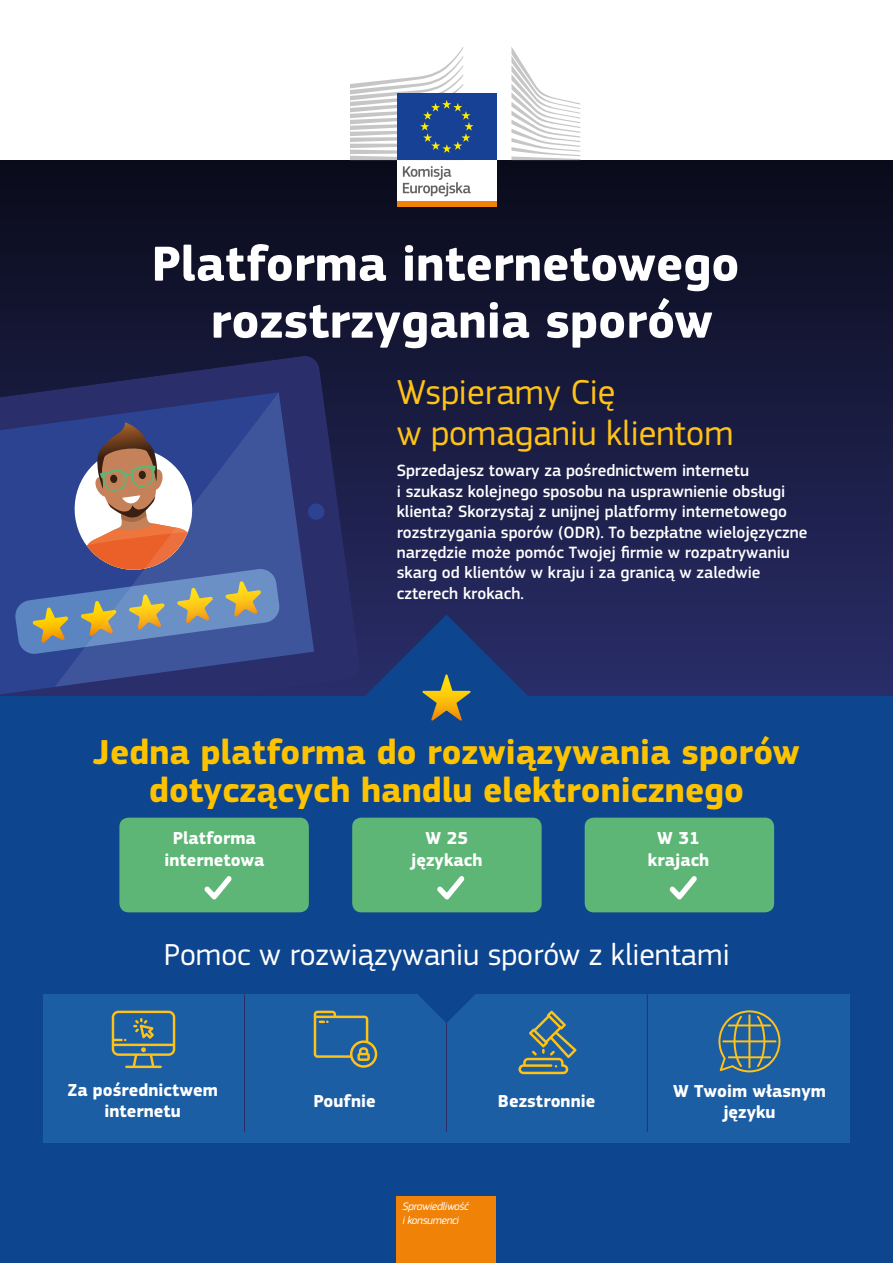
<style>
.page{position:relative;width:893px;height:1263px;background:#fff}
.page>*{position:absolute;margin:0;border:0;box-sizing:border-box;transform-origin:0 0}
.t1{font:700 51px "EC Square Sans Pro";color:#fff}
.t2{font:700 36px/37.5px "EC Square Sans Pro";color:#fdc300;text-align:center}
.t3{font:36px/40.5px "EC Square Sans Pro";color:#ffc216}
.t4{font:31.5px "EC Square Sans Pro";color:#fff}
.t5{font:700 18px/21.6px "EC Square Sans Pro";color:#fff;text-align:center}
.t6{font:500 16.95px/20.4px "EC Square Sans Pro";color:#fff}
.t7{font:italic 11.4px "EC Square Sans Pro";letter-spacing:-.03em;color:#fff}
</style>
<div class="page">
<div style="left:0;top:160px;width:893px;height:538px;background:linear-gradient(to bottom,#0a0b1a,#292d69)"></div>
<div style="left:397px;top:158px;width:99px;height:43px;background:#fff"></div>
<svg style="left:511px;top:47px;width:69px;height:113px"></svg>
<div style="left:397px;top:94px;width:99px;height:66px;background:#164194"></div>
<svg style="left:350px;top:47px;width:123px;height:113px"></svg>
<svg style="left:403px;top:166px;width:68px;height:31px"></svg>
<div style="left:397px;top:201px;width:99px;height:6px;background:#f08208"></div>
<svg style="left:0;top:355px;width:360px;height:341px;background:#212455"></svg>
<svg style="left:0;top:392px;width:314px;height:303px;background:#2a397f"></svg>
<svg style="left:314px;top:503px;width:11px;height:17px"></svg>
<svg style="left:14px;top:422px;width:41px;height:233px;background:#3b5292"></svg>
<svg style="left:55px;top:392px;width:259px;height:295px;background:#5a618e"></svg>
<div style="left:0;top:696px;width:893px;height:567px;background:#0d458f"></div>
<svg style="left:365px;top:614px;width:163px;height:107px"></svg>
<div style="left:43px;top:994px;width:201px;height:149px;background:#1c5ea3"></div>
<div style="left:244px;top:994px;width:202px;height:149px;background:#1c5ea3"></div>
<div style="left:446px;top:994px;width:202px;height:149px;background:#1c5ea3"></div>
<div style="left:648px;top:994px;width:202px;height:149px;background:#1c5ea3"></div>
<hr style="left:647px;top:994px;width:1px;height:137px;background:#2a2e6a">
<hr style="left:446px;top:994px;width:1px;height:137px;background:#2a2e6a">
<hr style="left:244px;top:994px;width:1px;height:137px;background:#2a2e6a">
<svg style="left:112px;top:1011px;width:63px;height:57px"></svg>
<svg style="left:718px;top:1010px;width:62px;height:62px"></svg>
<div style="left:119px;top:818px;width:190px;height:94px;background:#5db576;border-radius:9px"></div>
<svg style="left:204px;top:876px;width:28px;height:24px"></svg>
<div style="left:352px;top:818px;width:190px;height:94px;background:#5db576;border-radius:9px"></div>
<svg style="left:437px;top:876px;width:28px;height:24px"></svg>
<div style="left:585px;top:818px;width:189px;height:94px;background:#5db576;border-radius:9px"></div>
<svg style="left:669px;top:876px;width:28px;height:24px"></svg>
<svg style="left:314px;top:994px;width:262px;height:80px"></svg>
<div style="left:397px;top:1196px;width:99px;height:67px;background:#f08208"></div>
<p class="t1" style="left:152px;top:233px;width:589px">Platforma internetowego</p>
<p class="t1" style="left:210px;top:290px;width:504px">rozstrzygania sporów</p>
<p class="t3" style="left:397px;top:372px;width:338px">Wspieramy Cię<br>w pomaganiu klientom</p>
<p class="t6" style="left:397px;top:461px;width:412px">Sprzedajesz towary za pośrednictwem internetu<br>i szukasz kolejnego sposobu na usprawnienie obsługi klienta? Skorzystaj z unijnej platformy internetowego rozstrzygania sporów (ODR). To bezpłatne wielojęzyczne narzędzie może pomóc Twojej firmie w rozpatrywaniu skarg od klientów w kraju i za granicą w zaledwie czterech krokach.</p>
<p class="t2" style="left:93px;top:735px;width:708px">Jedna platforma do rozwiązywania sporów dotyczących handlu elektronicznego</p>
<p class="t5" style="left:164px;top:828px;width:101px">Platforma internetowa</p>
<p class="t5" style="left:411px;top:828px;width:73px">W 25 językach</p>
<p class="t5" style="left:648px;top:828px;width:63px">W 31 krajach</p>
<p class="t4" style="left:164px;top:936px;width:567px">Pomoc w rozwiązywaniu sporów z klientami</p>
<p class="t5" style="left:67px;top:1079px;width:152px">Za pośrednictwem internetu</p>
<p class="t5" style="left:313px;top:1091px;width:64px">Poufnie</p>
<p class="t5" style="left:498px;top:1091px;width:99px">Bezstronnie</p>
<p class="t5" style="left:673px;top:1080px;width:154px">W Twoim własnym języku</p>
<p class="t7" style="left:402px;top:1199px;width:68px">Sprawiedliwość</p>
<p class="t7" style="left:402px;top:1213px;width:58px">i konsumenci</p>
</div>
